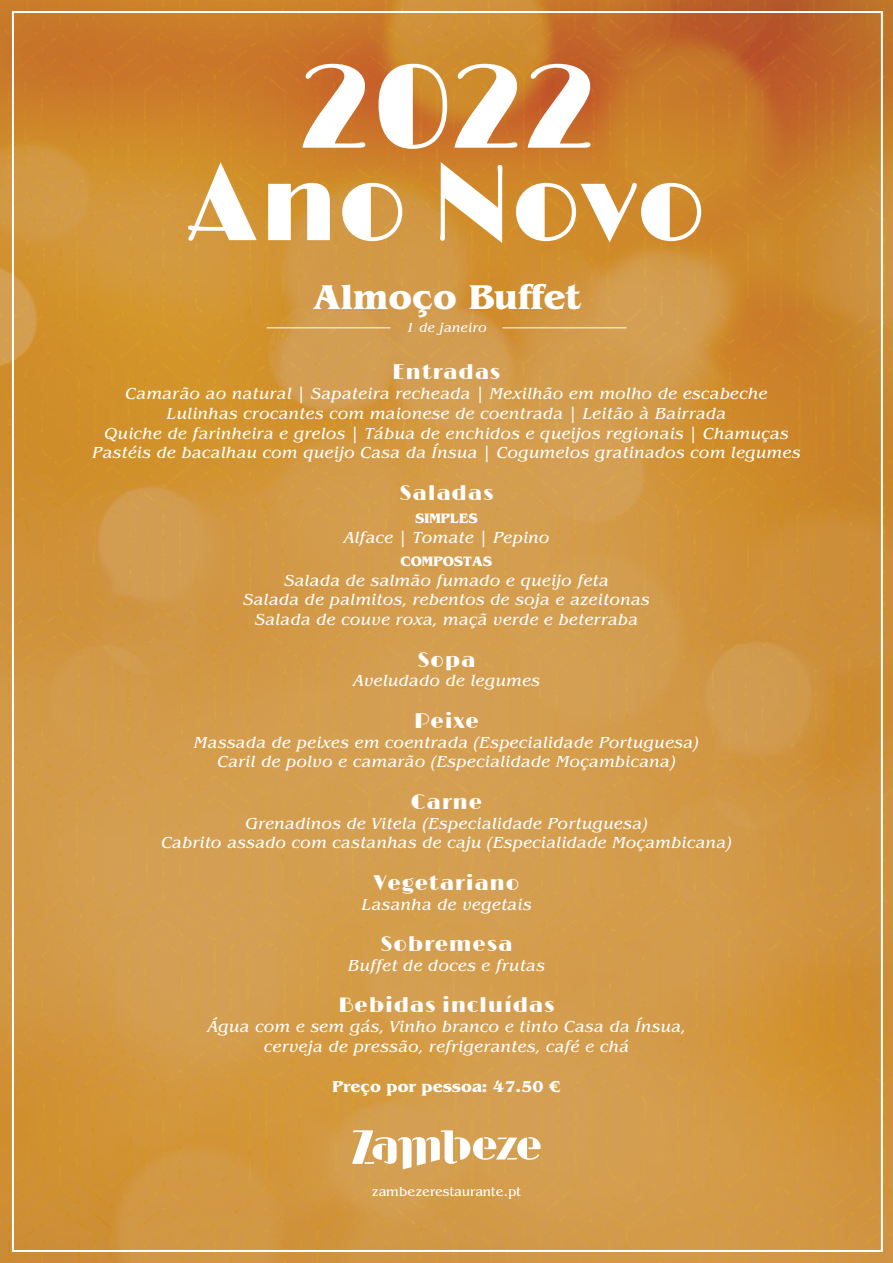
<style>
.page{position:relative;width:893px;height:1263px;background:#fff}
.page>*{position:absolute;margin:0;border:0;box-sizing:border-box;transform-origin:0 0}
.t1{font:108px "Limelight";color:#fff}
.t2{font:700 36px "Benguiat Std";color:#fff}
.t3{font:21px "Limelight";letter-spacing:.04em;color:#fff}
.t4{font:italic 16.5px/19.8px "Benguiat Std";color:#fff;text-align:center}
.t5{font:700 16.5px "Benguiat Std";color:#fff}
.t6{font:700 14.25px "Benguiat Std";color:#fff}
.t7{font:13.5px "Benguiat Std";color:#fff}
.t8{font:italic 13.5px "Benguiat Std";color:#fff}
</style>
<div class="page">
<img style="left:0;top:0;width:893px;height:1263px">
<svg style="left:302px;top:64px;width:63px;height:84px"></svg>
<svg style="left:378px;top:64px;width:69px;height:85px"></svg>
<svg style="left:455px;top:64px;width:62px;height:84px"></svg>
<svg style="left:528px;top:64px;width:62px;height:84px"></svg>
<svg style="left:352px;top:1130px;width:189px;height:39px"></svg>
<hr style="left:266px;top:327px;width:124px;height:1px;background:#fff">
<hr style="left:502px;top:327px;width:124px;height:1px;background:#fff">
<h1 class="t1" style="left:188px;top:142px;width:519px">Ano Novo</h1>
<h2 class="t2" style="left:313px;top:276px;width:270px">Almoço Buffet</h2>
<p class="t8" style="left:406px;top:320px;width:83px">1 de janeiro</p>
<p class="t3" style="left:392px;top:360px;width:109px">Entradas</p>
<p class="t4" style="left:92px;top:384px;width:710px">Camarão ao natural | Sapateira recheada | Mexilhão em molho de escabeche Lulinhas crocantes com maionese de coentrada | Leitão à Bairrada<br>Quiche de farinheira e grelos | Tábua de enchidos e queijos regionais | Chamuças Pastéis de bacalhau com queijo Casa da Ínsua | Cogumelos gratinados com legumes</p>
<p class="t3" style="left:399px;top:481px;width:96px">Saladas</p>
<p class="t6" style="left:415px;top:510px;width:64px">SIMPLES</p>
<p class="t4" style="left:343px;top:527px;width:208px">Alface | Tomate | Pepino</p>
<p class="t6" style="left:401px;top:553px;width:93px">COMPOSTAS</p>
<p class="t4" style="left:243px;top:570px;width:408px">Salada de salmão fumado e queijo feta<br>Salada de palmitos, rebentos de soja e azeitonas<br>Salada de couve roxa, maçã verde e beterraba</p>
<p class="t3" style="left:417px;top:647px;width:60px">Sopa</p>
<p class="t4" style="left:353px;top:671px;width:189px">Aveludado de legumes</p>
<p class="t3" style="left:414px;top:709px;width:66px">Peixe</p>
<p class="t4" style="left:194px;top:732px;width:506px">Massada de peixes em coentrada (Especialidade Portuguesa)<br>Caril de polvo e camarão (Especialidade Moçambicana)</p>
<p class="t3" style="left:411px;top:790px;width:73px">Carne</p>
<p class="t4" style="left:161px;top:813px;width:572px">Grenadinos de Vitela (Especialidade Portuguesa)<br>Cabrito assado com castanhas de caju (Especialidade Moçambicana)</p>
<p class="t3" style="left:374px;top:871px;width:147px">Vegetariano</p>
<p class="t4" style="left:361px;top:894px;width:172px">Lasanha de vegetais</p>
<p class="t3" style="left:380px;top:932px;width:134px">Sobremesa</p>
<p class="t4" style="left:348px;top:955px;width:198px">Buffet de doces e frutas</p>
<p class="t3" style="left:338px;top:993px;width:218px">Bebidas incluídas</p>
<p class="t4" style="left:207px;top:1017px;width:480px">Água com e sem gás, Vinho branco e tinto Casa da Ínsua, cerveja de pressão, refrigerantes, café e chá</p>
<p class="t5" style="left:332px;top:1076px;width:230px">Preço por pessoa: 47.50 €</p>
<p class="t7" style="left:372px;top:1184px;width:151px">zambezerestaurante.pt</p>
</div>
